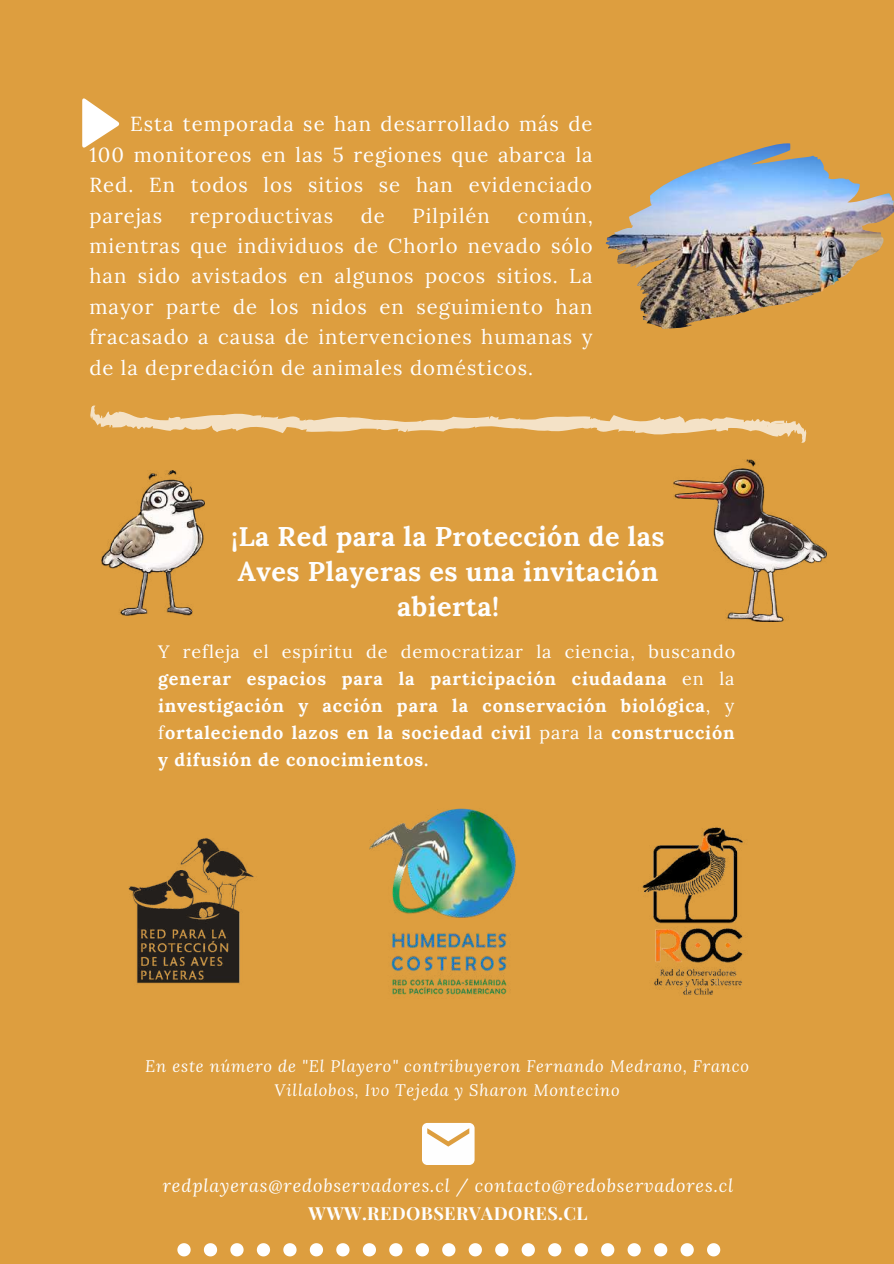
<style>
.page{position:relative;width:894px;height:1264px;background:#fff}
.page>*{position:absolute;margin:0;border:0;box-sizing:border-box;transform-origin:0 0}
.t1{font:700 27px/35px "Lora";letter-spacing:.02em;color:#fefefe;text-align:center}
.t2{font:20.25px/30.5px "Lora";letter-spacing:.05em;color:#fefefe;text-align:justify}
.t3{font:700 18px/27px "Lora";letter-spacing:.05em;color:#fefefe;text-align:justify}
.t4{font:italic 18px "Lora";letter-spacing:.05em;color:#fefefe}
.t5{font:700 18px "Playfair Display";letter-spacing:.02em;color:#fefefe}
.t6{font:italic 16.5px/24.8px "Lora";letter-spacing:.05em;color:#fefefe;text-align:center}
.s1{font-weight:400}
</style>
<div class="page">
<div style="left:0;top:0;width:893px;height:1263px;background:#dd9e3f"></div>
<img style="left:128px;top:838px;width:126px;height:146px">
<img style="left:369px;top:808px;width:147px;height:187px">
<img style="left:642px;top:827px;width:101px;height:168px">
<img style="left:605px;top:143px;width:288px;height:186px">
<img style="left:101px;top:470px;width:104px;height:146px">
<img style="left:673px;top:460px;width:153px;height:162px">
<svg style="left:90px;top:405px;width:716px;height:38px"></svg>
<svg style="left:82px;top:98px;width:38px;height:50px"></svg>
<svg style="left:422px;top:1122px;width:52px;height:42px;background:#f9f1e5"></svg>
<svg style="left:177px;top:1243px;width:13px;height:13px"></svg>
<svg style="left:204px;top:1243px;width:13px;height:13px"></svg>
<svg style="left:230px;top:1243px;width:13px;height:13px"></svg>
<svg style="left:257px;top:1243px;width:13px;height:13px"></svg>
<svg style="left:283px;top:1243px;width:13px;height:13px"></svg>
<svg style="left:310px;top:1243px;width:13px;height:13px"></svg>
<svg style="left:336px;top:1243px;width:13px;height:13px"></svg>
<svg style="left:362px;top:1243px;width:14px;height:13px"></svg>
<svg style="left:389px;top:1243px;width:13px;height:13px"></svg>
<svg style="left:415px;top:1243px;width:14px;height:13px"></svg>
<svg style="left:442px;top:1243px;width:13px;height:13px"></svg>
<svg style="left:468px;top:1243px;width:14px;height:13px"></svg>
<svg style="left:495px;top:1243px;width:13px;height:13px"></svg>
<svg style="left:521px;top:1243px;width:13px;height:13px"></svg>
<svg style="left:548px;top:1243px;width:13px;height:13px"></svg>
<svg style="left:574px;top:1243px;width:13px;height:13px"></svg>
<svg style="left:601px;top:1243px;width:13px;height:13px"></svg>
<svg style="left:627px;top:1243px;width:13px;height:13px"></svg>
<svg style="left:654px;top:1243px;width:13px;height:13px"></svg>
<svg style="left:680px;top:1243px;width:13px;height:13px"></svg>
<svg style="left:707px;top:1243px;width:13px;height:13px"></svg>
<p class="t2" style="left:89px;top:109px;width:504px;text-indent:41px">Esta temporada se han desarrollado más de 100 monitoreos en las 5 regiones que abarca la Red. En todos los sitios se han evidenciado parejas</p>
<p class="t2" style="left:89px;top:200px;width:505px;text-indent:428px">común, mientras que individuos de Chorlo nevado sólo han sido avistados en algunos pocos sitios. La mayor parte de los nidos en seguimiento han fracasado a causa de intervenciones humanas y de la depredación de animales domésticos.</p>
<p class="t2" style="left:190px;top:200px;width:145px">reproductivas</p>
<p class="t2" style="left:361px;top:200px;width:26px">de</p>
<p class="t2" style="left:412px;top:200px;width:79px">Pilpilén</p>
<h1 class="t1" style="left:231px;top:518px;width:435px">¡La Red para la Protección de las<br>Aves Playeras es una invitación abierta!</h1>
<p class="t3" style="left:158px;top:638px;width:578px"><span class="s1">Y refleja el espíritu de democratizar la ciencia, buscando </span>generar espacios para la participación ciudadana <span class="s1">en la </span>investigación y acción para la conservación biológica<span class="s1">, y f</span>ortaleciendo lazos en la sociedad civil <span class="s1">para la</span> construcción y difusión de conocimientos.</p>
<p class="t6" style="left:145px;top:1053px;width:605px">En este número de "El Playero" contribuyeron Fernando Medrano, Franco<br>Villalobos, Ivo Tejeda y Sharon Montecino</p>
<p class="t4" style="left:163px;top:1173px;width:571px">redplayeras@redobservadores.cl / contacto@redobservadores.cl</p>
<p class="t5" style="left:308px;top:1200px;width:280px">WWW.REDOBSERVADORES.CL</p>
</div>
